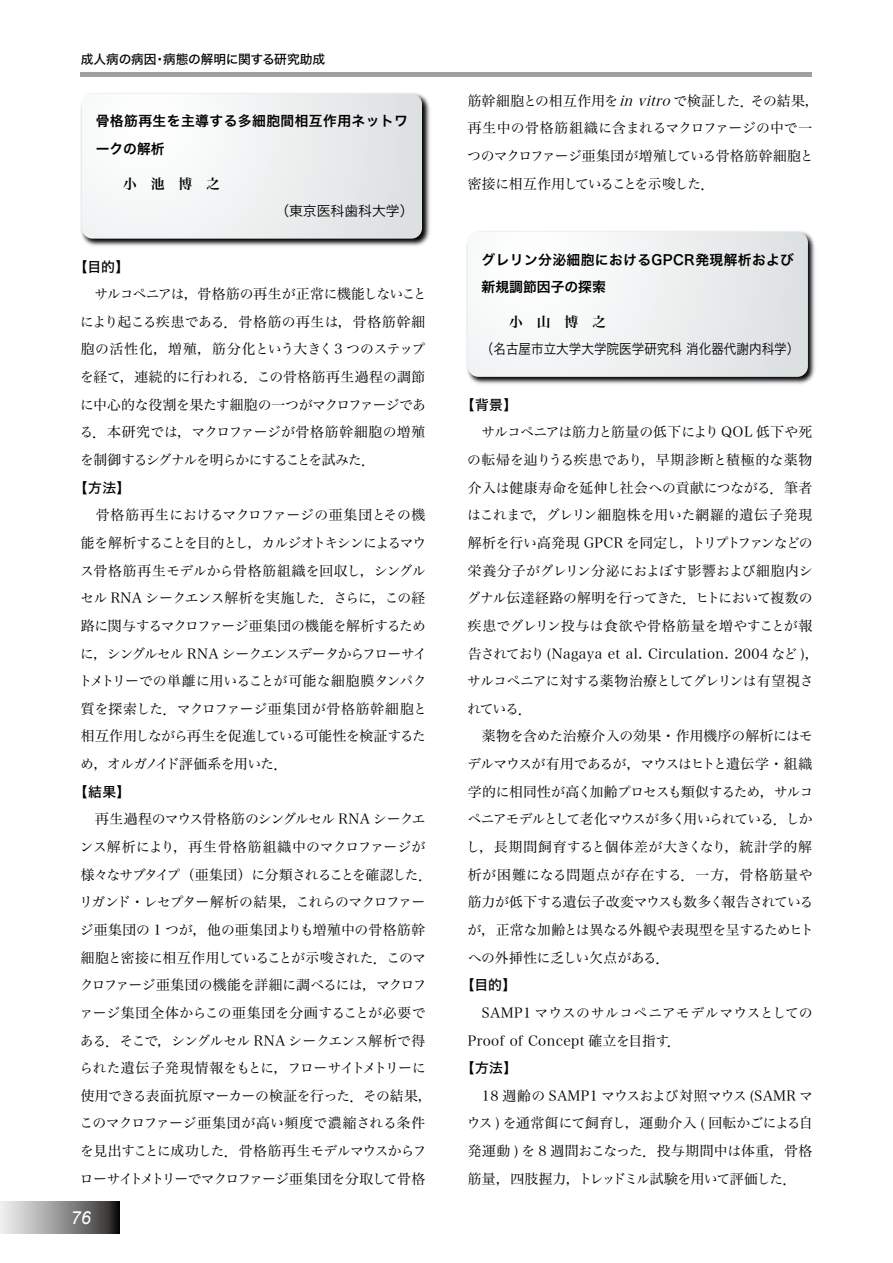
<style>
.page{position:relative;width:893px;height:1263px;background:#fff}
.page>*{position:absolute;margin:0;border:0;box-sizing:border-box;transform-origin:0 0}
.t1{font:italic 18px "Arial";color:#fff}
.t2{font:13.8px/27.6px "Hira Min Pro N W3";letter-spacing:-.02em;color:#000}
.t3{font:13.8px/27.6px "Hira Kaku Pro N W6";letter-spacing:.025em;color:#000}
.t4{font:13.8px/27.6px "Hira Min Pro N W3";letter-spacing:.03em;color:#000}
.t5{font:13.8px "Hira Kaku Pro N W3";color:#000;scale:.91 1}
.t6{font:13.8px "Hira Kaku Pro N W5";letter-spacing:.03em;color:#000}
.t7{font:13.8px "Hira Min Pro N W6";color:#000}
.t8{font:13.8px "Hira Kaku Pro N W3";color:#000}
.t9{font:12.75px "Hira Kaku Pro N W5";letter-spacing:-.025em;color:#000}
.s1{font-style:italic}
</style>
<div class="page">
<svg style="left:0;top:1201px;width:119px;height:32px;background:#919090"></svg>
<div style="left:81px;top:72px;width:731px;height:5px;background:#9fa0a0"></div>
<img style="left:81px;top:93px;width:349px;height:153px">
<svg style="left:82px;top:94px;width:340px;height:145px"></svg>
<img style="left:467px;top:231px;width:348px;height:153px">
<svg style="left:468px;top:232px;width:340px;height:145px"></svg>
<p class="t9" style="left:81px;top:48px;width:246px">成人病の病因・病態の解明に関する研究助成</p>
<p class="t3" style="left:96px;top:107px;width:314px">骨格筋再生を主導する多細胞間相互作用ネットワークの解析</p>
<p class="t7" style="left:123px;top:171px;width:98px">小　池　博　之</p>
<p class="t8" style="left:275px;top:199px;width:140px">（東京医科歯科大学）</p>
<p class="t6" style="left:74px;top:254px;width:57px">【目的】</p>
<p class="t2" style="left:80px;top:279px;width:349px;text-align:justify">　サルコペニアは，骨格筋の再生が正常に機能しないことにより起こる疾患である．骨格筋の再生は，骨格筋幹細胞の活性化，増殖，筋分化という大きく3 つのステップを経て，連続的に行われる．この骨格筋再生過程の調節に中心的な役割を果たす細胞の一つがマクロファージである．本研究では，マクロファージが骨格筋幹細胞の増殖を制御するシグナルを明らかにすることを試みた．</p>
<p class="t6" style="left:74px;top:475px;width:58px">【方法】</p>
<p class="t2" style="left:79px;top:500px;width:350px">　骨格筋再生におけるマクロファージの亜集団とその機能を解析することを目的とし，カルジオトキシンによるマウス骨格筋再生モデルから骨格筋組織を回収し，シングルセル RNA シークエンス解析を実施した．さらに，この経路に関与するマクロファージ亜集団の機能を解析するために，シングルセル RNA シークエンスデータからフローサイトメトリーでの単離に用いることが可能な細胞膜タンパク質を探索した．マクロファージ亜集団が骨格筋幹細胞と相互作用しながら再生を促進している可能性を検証するため，オルガノイド評価系を用いた．</p>
<p class="t6" style="left:74px;top:779px;width:58px">【結果】</p>
<p class="t2" style="left:79px;top:804px;width:354px">　再生過程のマウス骨格筋のシングルセル RNA シークエンス解析により，再生骨格筋組織中のマクロファージが様々なサブタイプ（亜集団）に分類されることを確認した．リガンド・レセプター解析の結果，これらのマクロファージ亜集団の 1 つが，他の亜集団よりも増殖中の骨格筋幹細胞と密接に相互作用していることが示唆された．このマクロファージ亜集団の機能を詳細に調べるには，マクロファージ集団全体からこの亜集団を分画することが必要である．そこで，シングルセル RNA シークエンス解析で得られた遺伝子発現情報をもとに，フローサイトメトリーに使用できる表面抗原マーカーの検証を行った．その結果，このマクロファージ亜集団が高い頻度で濃縮される条件を見出すことに成功した．骨格筋再生モデルマウスからフローサイトメトリーでマクロファージ亜集団を分取して骨格</p>
<h1 class="t1" style="left:71px;top:1206px;width:22px">76</h1>
<p class="t2" style="left:467px;top:85px;width:353px">筋幹細胞との相互作用を<span class="s1">invitro</span>で検証した．その結果，再生中の骨格筋組織に含まれるマクロファージの中で一つのマクロファージ亜集団が増殖している骨格筋幹細胞と密接に相互作用していることを示唆した．</p>
<p class="t3" style="left:482px;top:245px;width:314px">グレリン分泌細胞におけるGPCR発現解析および新規調節因子の探索</p>
<p class="t7" style="left:509px;top:309px;width:98px">小　山　博　之</p>
<p class="t5" style="left:481px;top:337px;width:352px">（名古屋市立大学大学院医学研究科 消化器代謝内科学）</p>
<p class="t6" style="left:461px;top:392px;width:58px">【背景】</p>
<p class="t2" style="left:466px;top:417px;width:354px">　サルコペニアは筋力と筋量の低下により QOL 低下や死の転帰を辿りうる疾患であり，早期診断と積極的な薬物介入は健康寿命を延伸し社会への貢献につながる．筆者はこれまで，グレリン細胞株を用いた網羅的遺伝子発現解析を行い高発現 GPCR を同定し，トリプトファンなどの栄養分子がグレリン分泌におよぼす影響および細胞内シグナル伝達経路の解明を行ってきた．ヒトにおいて複数の疾患でグレリン投与は食欲や骨格筋量を増やすことが報告されており(Nagaya et al. Circulation. 2004 など )，サルコペニアに対する薬物治療としてグレリンは有望視されている．<br>　薬物を含めた治療介入の効果・作用機序の解析にはモデルマウスが有用であるが，マウスはヒトと遺伝学・組織学的に相同性が高く加齢プロセスも類似するため，サルコペニアモデルとして老化マウスが多く用いられている．しかし，長期間飼育すると個体差が大きくなり，統計学的解析が困難になる問題点が存在する．一方，骨格筋量や筋力が低下する遺伝子改変マウスも数多く報告されているが，正常な加齢とは異なる外観や表現型を呈するためヒトへの外挿性に乏しい欠点がある．</p>
<p class="t6" style="left:461px;top:973px;width:57px">【目的】</p>
<p class="t4" style="left:468px;top:998px;width:346px">　SAMP1 マウスのサルコペニアモデルマウスとしての<br>Proof of Concept 確立を目指す．</p>
<p class="t6" style="left:461px;top:1055px;width:58px">【方法】</p>
<p class="t2" style="left:467px;top:1080px;width:348px;text-align:justify">　18 週齢の SAMP1 マウスおよび対照マウス (SAMR マウス ) を通常餌にて飼育し，運動介入 ( 回転かごによる自発運動 ) を 8 週間おこなった．投与期間中は体重，骨格筋量，四肢握力，トレッドミル試験を用いて評価した．</p>
</div>
